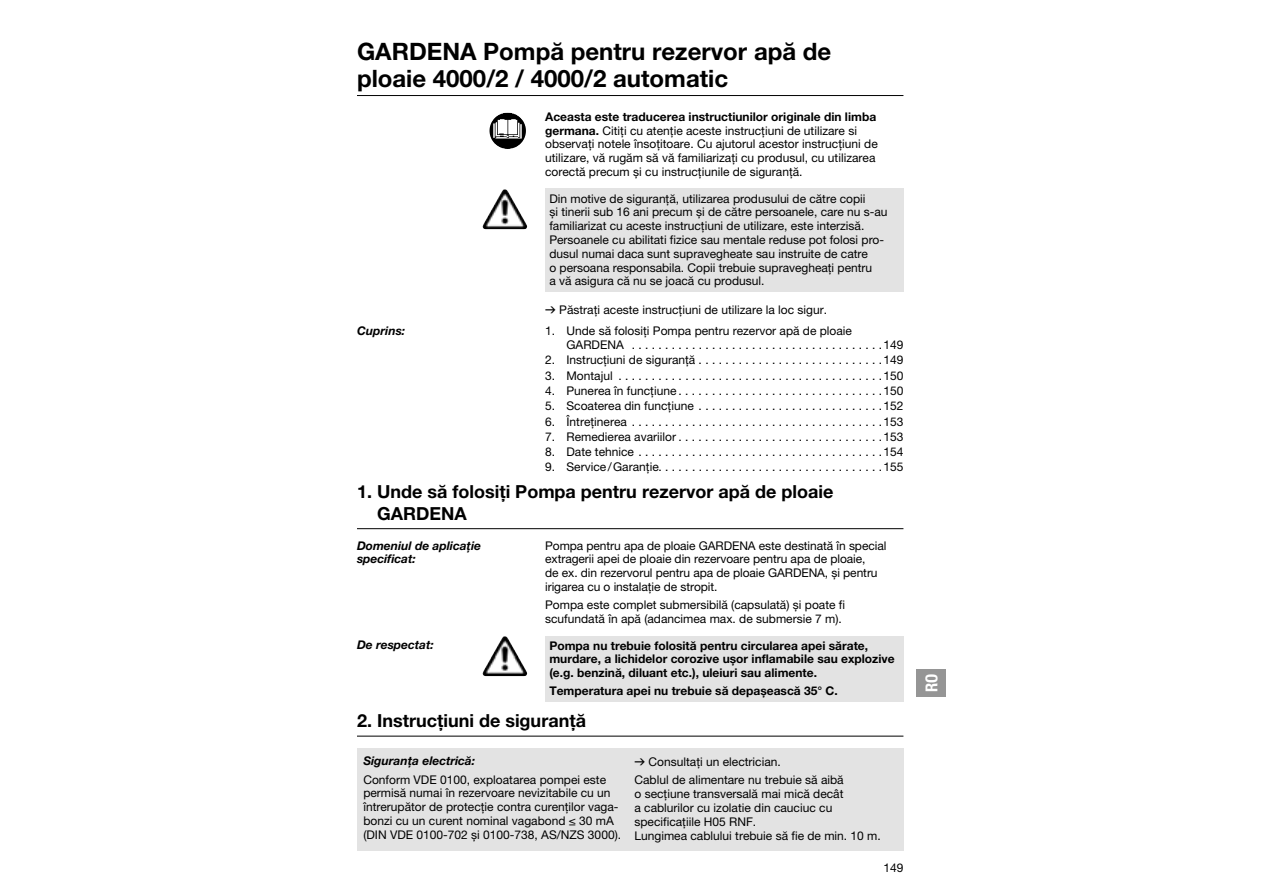
<style>
.page{position:relative;width:1263px;height:893px;background:#fff}
.page>*{position:absolute;margin:0;border:0;box-sizing:border-box;transform-origin:0 0}
.t1{font:700 24px/27px "GARDENA Pro";color:#000}
.t2{font:700 18px/21.8px "GARDENA Pro";color:#000}
.t3{font:16.5px "GARDENA Pro Bo Cond";color:#fff}
.t4{font:12px/13.8px "GARDENA Pro";color:#000}
.t5{font:700 12px/13.8px "GARDENA Pro";color:#000}
.t6{font:italic 700 12px/13.8px "GARDENA Pro";color:#000}
.s1{font-weight:700}
.s2{font-family:"Formdruck"}
</style>
<div class="page">
<div style="left:545px;top:189px;width:358px;height:103px;background:#e3e3e3"></div>
<hr style="left:357px;top:95px;width:546px;height:1px;background:#000">
<svg style="left:512px;top:144px;width:8px;height:4px"></svg>
<img style="left:504px;top:189px;width:11px;height:16px">
<div style="left:545px;top:636px;width:358px;height:66px;background:#e3e3e3"></div>
<hr style="left:357px;top:528px;width:546px;height:1px;background:#000">
<img style="left:504px;top:636px;width:11px;height:16px">
<hr style="left:357px;top:736px;width:546px;height:1px;background:#000">
<div style="left:357px;top:748px;width:546px;height:102px;background:#e3e3e3"></div>
<div style="left:916px;top:669px;width:30px;height:27px;background:#959595"></div>
<h1 class="t1" style="left:357px;top:41px;width:476px">GARDENA Pompă pentru rezervor apă de ploaie 4000/2 / 4000/2 automatic</h1>
<p class="t4" style="left:545px;top:111px;width:334px"><span class="s1">Aceasta este traducerea instructiunilor originale din limba germana.</span> Citiţi cu atenţie aceste instrucţiuni de utilizare si observaţi notele însoţitoare. Cu ajutorul acestor instrucţiuni de utilizare, vă rugăm să vă familiarizaţi cu produsul, cu utilizarea corectă precum și cu instrucţiunile de siguranţă.</p>
<p class="t4" style="left:549px;top:193px;width:340px">Din motive de siguranţă, utilizarea produsului de către copii<br>și tinerii sub 16 ani precum și de către persoanele, care nu s-au familiarizat cu aceste instrucţiuni de utilizare, este interzisă.<br>Persoanele cu abilitati fizice sau mentale reduse pot folosi pro&shy;dusul numai daca sunt supravegheate sau instruite de catre<br>o persoana responsabila. Copii trebuie supravegheaţi pentru<br>a vă asigura că nu se joacă cu produsul.</p>
<p class="t4" style="left:545px;top:304px;width:283px"><span class="s2">v</span> Păstraţi aceste instrucţiuni de utilizare la loc sigur.</p>
<p class="t6" style="left:357px;top:325px;width:50px">Cuprins:</p>
<p class="t4" style="left:566px;top:326px;width:339px;text-indent:-21px">1. Unde să folosiţi Pompa pentru rezervor apă de ploaie<br>GARDENA . . . . . . . . . . . . . . . . . . . . . . . . . . . . . . . . . . . . . .149</p>
<p class="t4" style="left:545px;top:355px;width:360px">2. Instrucţiuni de siguranţă . . . . . . . . . . . . . . . . . . . . . . . . . . . .149</p>
<p class="t4" style="left:545px;top:370px;width:360px">3. Montajul . . . . . . . . . . . . . . . . . . . . . . . . . . . . . . . . . . . . . . . .150</p>
<p class="t4" style="left:545px;top:385px;width:360px">4. Punerea în funcţiune . . . . . . . . . . . . . . . . . . . . . . . . . . . . . . .150</p>
<p class="t4" style="left:545px;top:401px;width:360px">5. Scoaterea din funcţiune . . . . . . . . . . . . . . . . . . . . . . . . . . . .152</p>
<p class="t4" style="left:545px;top:416px;width:360px">6. Întreţinerea . . . . . . . . . . . . . . . . . . . . . . . . . . . . . . . . . . . . . .153</p>
<p class="t4" style="left:545px;top:431px;width:360px">7. Remedierea avariilor . . . . . . . . . . . . . . . . . . . . . . . . . . . . . . .153</p>
<p class="t4" style="left:545px;top:446px;width:360px">8. Date tehnice . . . . . . . . . . . . . . . . . . . . . . . . . . . . . . . . . . . . .154</p>
<p class="t4" style="left:545px;top:462px;width:360px">9. Service / Garanţie. . . . . . . . . . . . . . . . . . . . . . . . . . . . . . . . . .155</p>
<h2 class="t2" style="left:377px;top:483px;width:458px;text-indent:-20px">1. Unde să folosiţi Pompa pentru rezervor apă de ploaie<br>GARDENA</h2>
<p class="t6" style="left:357px;top:539px;width:126px">Domeniul de aplicaţie specificat:</p>
<p class="t4" style="left:545px;top:540px;width:343px">Pompa pentru apa de ploaie GARDENA este destinată în special extragerii apei de ploaie din rezervoare pentru apa de ploaie,<br>de ex. din rezervorul pentru apa de ploaie GARDENA, și pentru irigarea cu o instalaţie de stropit.</p>
<p class="t4" style="left:545px;top:599px;width:301px">Pompa este complet submersibilă (capsulată) și poate fi scufundată în apă (adancimea max. de submersie 7 m).</p>
<p class="t6" style="left:357px;top:639px;width:78px">De respectat:</p>
<p class="t5" style="left:549px;top:640px;width:347px">Pompa nu trebuie folosită pentru circularea apei sărate, murdare, a lichidelor corozive ușor inflamabile sau explozive (e.g. benzină, diluant etc.), uleiuri sau alimente.</p>
<p class="t5" style="left:549px;top:686px;width:290px">Temperatura apei nu trebuie să depașească 35° C.</p>
<h2 class="t2" style="left:357px;top:712px;width:230px">2. Instrucţiuni de siguranţă</h2>
<p class="t6" style="left:363px;top:755px;width:113px">Siguranţa electrică:</p>
<p class="t4" style="left:363px;top:774px;width:259px">Conform VDE 0100, exploatarea pompei este permisă numai în rezervoare nevizitabile cu un întrerupător de protecţie contra curenţilor vaga&shy;bonzi cu un curent nominal vagabond ≤ 30 mA (DIN VDE 0100-702 și 0100-738, AS/NZS 3000).</p>
<p class="t4" style="left:634px;top:754px;width:211px;line-height:18px"><span class="s2">v</span> Consultaţi un electrician.<br>Cablul de alimentare nu trebuie să aibă</p>
<p class="t4" style="left:634px;top:788px;width:248px">o secţiune transversală mai mică decât<br>a cablurilor cu izolatie din cauciuc cu specificaţiile H05 RNF.<br>Lungimea cablului trebuie să fie de min. 10 m.</p>
<p class="t4" style="left:883px;top:862px;width:22px">149</p>
<h3 class="t3" style="left:926px;top:692px;width:20px;rotate:-90deg">RO</h3>
</div>
